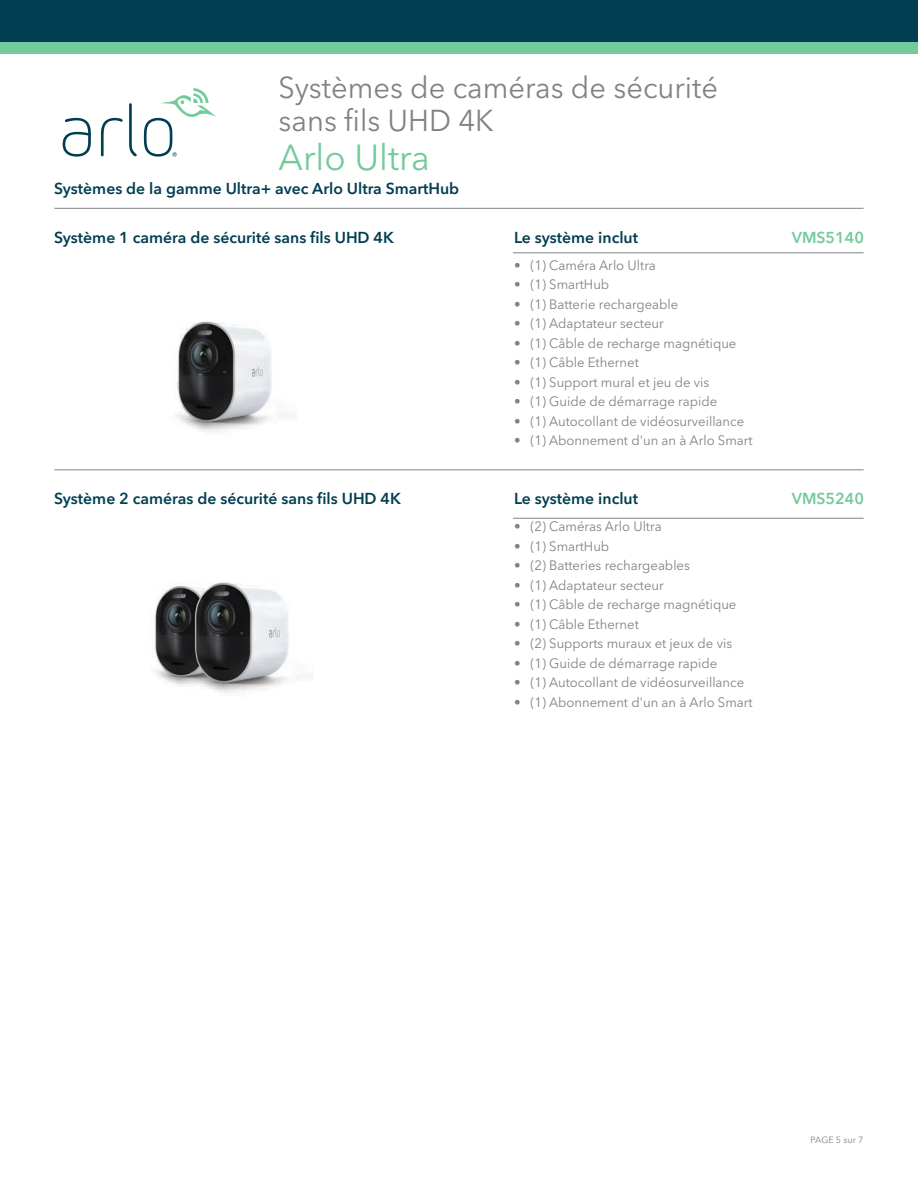
<style>
.page{position:relative;width:918px;height:1188px;background:#fff}
.page>*{position:absolute;margin:0;border:0;box-sizing:border-box;transform-origin:0 0}
.t1{font:36px "Avenir Next LT Pro";color:#73ca9a}
.t2{font:30px/33px "Avenir Next LT Pro";color:#808285}
.Sub_Heads{font:600 15.75px "Avenir Next LT Pro";color:#013e52}
.Sub_Heads-2{font:600 15.75px "Avenir Next LT Pro";color:#73ca9a}
.Feature_bullets{font:13.5px "Avenir Next LT Pro";color:#808285}
.t3{font:9px "Avenir Next LT Pro";color:#808285}
</style>
<div class="page">
<svg style="left:63px;top:118px;width:28px;height:39px"></svg>
<svg style="left:101px;top:118px;width:22px;height:38px"></svg>
<svg style="left:129px;top:103px;width:8px;height:53px"></svg>
<svg style="left:144px;top:88px;width:72px;height:69px"></svg>
<div style="left:0;top:0;width:918px;height:54px;background:#73ca9a"></div>
<div style="left:0;top:0;width:918px;height:42px;background:#013e52"></div>
<img style="left:176px;top:321px;width:120px;height:111px">
<img style="left:154px;top:582px;width:159px;height:111px">
<hr style="left:54px;top:469px;width:810px;height:1px;background:#808285">
<hr style="left:513px;top:252px;width:351px;height:1px;background:#808285">
<hr style="left:513px;top:518px;width:351px;height:1px;background:#808285">
<hr style="left:54px;top:208px;width:810px;height:1px;background:#808285">
<h2 class="t2" style="left:279px;top:71px;width:441px">Systèmes de caméras de sécurité sans fils UHD 4K</h2>
<h1 class="t1" style="left:279px;top:136px;width:153px">Arlo Ultra</h1>
<p class="Sub_Heads" style="left:54px;top:179px;width:407px">Systèmes de la gamme Ultra+ avec Arlo Ultra SmartHub</p>
<p class="Sub_Heads" style="left:54px;top:228px;width:342px">Système 1 caméra de sécurité sans fils UHD 4K</p>
<p class="Sub_Heads" style="left:54px;top:489px;width:349px">Système 2 caméras de sécurité sans fils UHD 4K</p>
<p class="Sub_Heads" style="left:514px;top:228px;width:126px">Le système inclut</p>
<p class="Feature_bullets" style="left:514px;top:257px;width:143px">• (1) Caméra Arlo Ultra</p>
<p class="Feature_bullets" style="left:514px;top:277px;width:97px">• (1) SmartHub</p>
<p class="Feature_bullets" style="left:514px;top:296px;width:166px">• (1) Batterie rechargeable</p>
<p class="Feature_bullets" style="left:514px;top:316px;width:151px">• (1) Adaptateur secteur</p>
<p class="Feature_bullets" style="left:514px;top:335px;width:224px">• (1) Câble de recharge magnétique</p>
<p class="Feature_bullets" style="left:514px;top:355px;width:126px">• (1) Câble Ethernet</p>
<p class="Feature_bullets" style="left:514px;top:374px;width:197px">• (1) Support mural et jeu de vis</p>
<p class="Feature_bullets" style="left:514px;top:394px;width:205px">• (1) Guide de démarrage rapide</p>
<p class="Feature_bullets" style="left:514px;top:413px;width:232px">• (1) Autocollant de vidéosurveillance</p>
<p class="Feature_bullets" style="left:514px;top:433px;width:240px">• (1) Abonnement d'un an à Arlo Smart</p>
<p class="Sub_Heads" style="left:514px;top:489px;width:126px">Le système inclut</p>
<p class="Feature_bullets" style="left:514px;top:518px;width:149px">• (2) Caméras Arlo Ultra</p>
<p class="Feature_bullets" style="left:514px;top:538px;width:97px">• (1) SmartHub</p>
<p class="Feature_bullets" style="left:514px;top:557px;width:177px">• (2) Batteries rechargeables</p>
<p class="Feature_bullets" style="left:514px;top:577px;width:151px">• (1) Adaptateur secteur</p>
<p class="Feature_bullets" style="left:514px;top:596px;width:224px">• (1) Câble de recharge magnétique</p>
<p class="Feature_bullets" style="left:514px;top:616px;width:126px">• (1) Câble Ethernet</p>
<p class="Feature_bullets" style="left:514px;top:635px;width:220px">• (2) Supports muraux et jeux de vis</p>
<p class="Feature_bullets" style="left:514px;top:655px;width:205px">• (1) Guide de démarrage rapide</p>
<p class="Feature_bullets" style="left:514px;top:674px;width:232px">• (1) Autocollant de vidéosurveillance</p>
<p class="Feature_bullets" style="left:514px;top:694px;width:240px">• (1) Abonnement d'un an à Arlo Smart</p>
<p class="Sub_Heads-2" style="left:792px;top:228px;width:74px">VMS5140</p>
<p class="Sub_Heads-2" style="left:792px;top:489px;width:74px">VMS5240</p>
<p class="t3" style="left:811px;top:1134px;width:54px">PAGE 5 sur 7</p>
</div>
